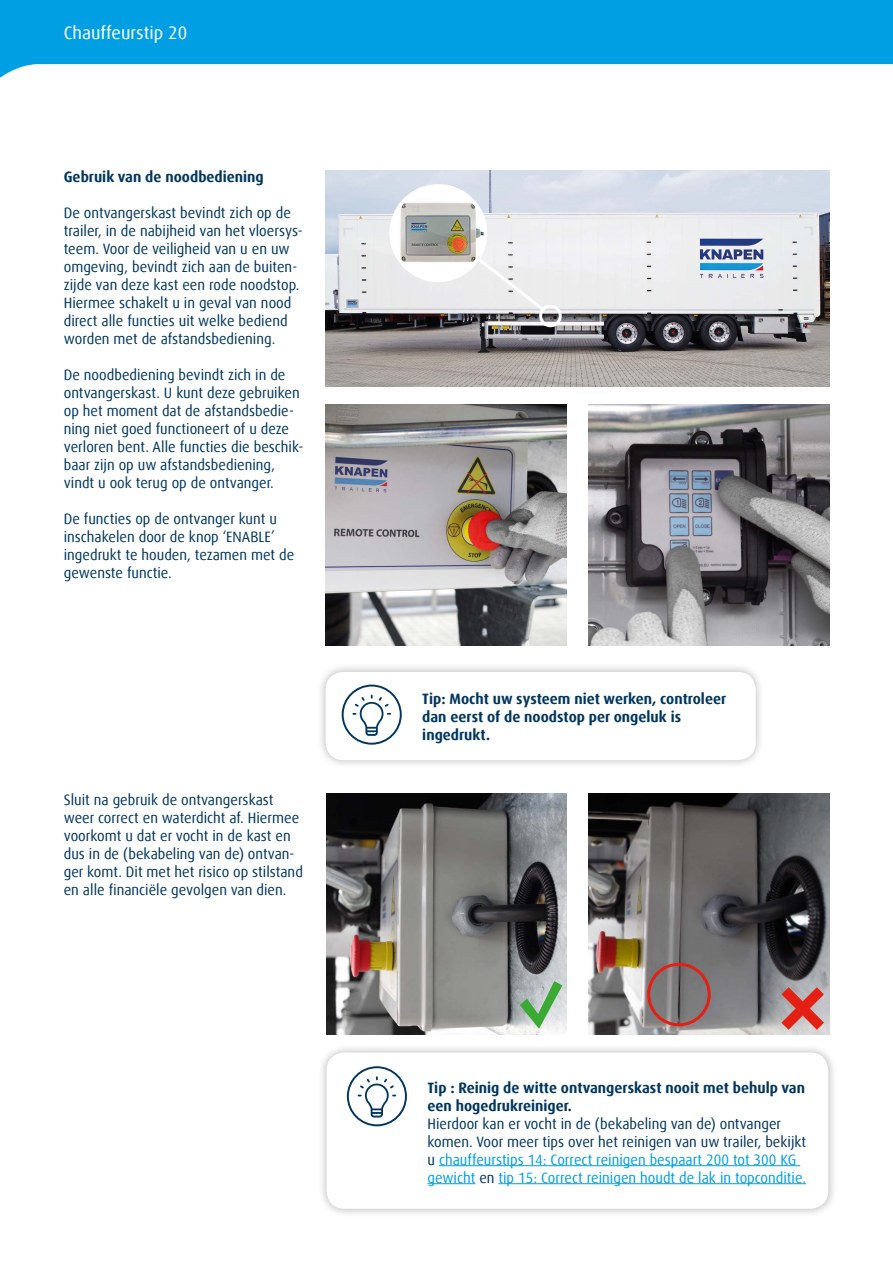
<style>
.page{position:relative;width:893px;height:1263px;background:#fff}
.page>*{position:absolute;margin:0;border:0;box-sizing:border-box;transform-origin:0 0}
.t1{font:18px "Dax Offc Pro";color:#fff}
.t2{font:15px/18px "Dax Offc Pro";color:#00365f;scale:.96 1}
.t3{font:700 15px/18px "Dax Offc Pro";color:#00365f;scale:.96 1}
.s1{color:#009fe3}
</style>
<div class="page">
<img style="left:588px;top:793px;width:241px;height:241px">
<svg style="left:0;top:0;width:893px;height:78px;fill:#009fe3"></svg>
<img style="left:326px;top:793px;width:241px;height:241px">
<svg style="left:520px;top:981px;width:42px;height:48px;background:#a2c4a5"></svg>
<svg style="left:771px;top:977px;width:59px;height:58px;background:#c08d8c"></svg>
<div style="left:316px;top:662px;width:449px;height:107px;background:#000;opacity:.3"></div>
<div style="left:326px;top:672px;width:430px;height:88px;background:#fff;border-radius:18px"></div>
<svg style="left:342px;top:685px;width:60px;height:60px"></svg>
<div style="left:317px;top:1043px;width:520px;height:175px;background:#000;opacity:.3"></div>
<div style="left:326px;top:1052px;width:502px;height:157px;background:#fff;border-radius:18px"></div>
<svg style="left:347px;top:1066px;width:60px;height:60px"></svg>
<img style="left:588px;top:404px;width:241px;height:241px">
<img style="left:326px;top:170px;width:503px;height:217px">
<img style="left:326px;top:404px;width:240px;height:241px">
<svg style="left:455px;top:240px;width:93px;height:75px"></svg>
<div style="left:391px;top:186px;width:94px;height:94px;background:#fff;border-radius:50%"></div>
<img style="left:396px;top:199px;width:89px;height:67px">
<div style="left:389px;top:184px;width:98px;height:98px;border:4px solid #fff;border-radius:50%"></div>
<div style="left:539px;top:305px;width:23px;height:22px;border:3px solid #fff;border-radius:50%"></div>
<div style="left:647px;top:963px;width:64px;height:63px;border:3px solid #e41f13;border-radius:50%"></div>
<hr style="left:439px;top:1165px;width:361px;height:1px;background:#009fe3">
<hr style="left:427px;top:1183px;width:48px;height:1px;background:#009fe3">
<hr style="left:498px;top:1183px;width:308px;height:1px;background:#009fe3">
<p class="t1" style="left:64px;top:21px;width:125px">Chauffeurstip 20</p>
<p class="t3" style="left:64px;top:168px;width:210px">Gebruik van de noodbediening</p>
<p class="t2" style="left:64px;top:204px;width:250px">De ontvangerskast bevindt zich op de trailer, in de nabijheid van het vloersys&shy;teem. Voor de veiligheid van u en uw omgeving, bevindt zich aan de buiten&shy;zijde van deze kast een rode noodstop.<br>Hiermee schakelt u in geval van nood direct alle functies uit welke bediend worden met de afstandsbediening.</p>
<p class="t2" style="left:64px;top:366px;width:251px">De noodbediening bevindt zich in de ontvangerskast. U kunt deze gebruiken op het moment dat de afstandsbedie&shy;ning niet goed functioneert of u deze verloren bent. Alle functies die beschik&shy;baar zijn op uw afstandsbediening, vindt u ook terug op de ontvanger.</p>
<p class="t2" style="left:64px;top:510px;width:242px">De functies op de ontvanger kunt u inschakelen door de knop ‘ENABLE’ ingedrukt te houden, tezamen met de gewenste functie.</p>
<p class="t2" style="left:64px;top:791px;width:251px">Sluit na gebruik de ontvangerskast weer correct en waterdicht af. Hiermee voorkomt u dat er vocht in de kast en dus in de (bekabeling van de) ontvan&shy;ger komt. Dit met het risico op stilstand en alle financiële gevolgen van dien.</p>
<p class="t3" style="left:422px;top:690px;width:318px">Tip: Mocht uw systeem niet werken, controleer dan eerst of de noodstop per ongeluk is ingedrukt.</p>
<p class="t3" style="left:427px;top:1078px;width:395px">Tip : Reinig de witte ontvangerskast nooit met behulp van een hogedrukreiniger.</p>
<p class="t2" style="left:427px;top:1114px;width:396px">Hierdoor kan er vocht in de (bekabeling van de) ontvanger komen. Voor meer tips over het reinigen van uw trailer, bekijkt u <span class="s1">chauffeurstips 14: Correct reinigen bespaart 200 tot 300 KG gewicht</span> en <span class="s1">tip 15: Correct reinigen houdt de lak in topconditie.</span></p>
</div>
